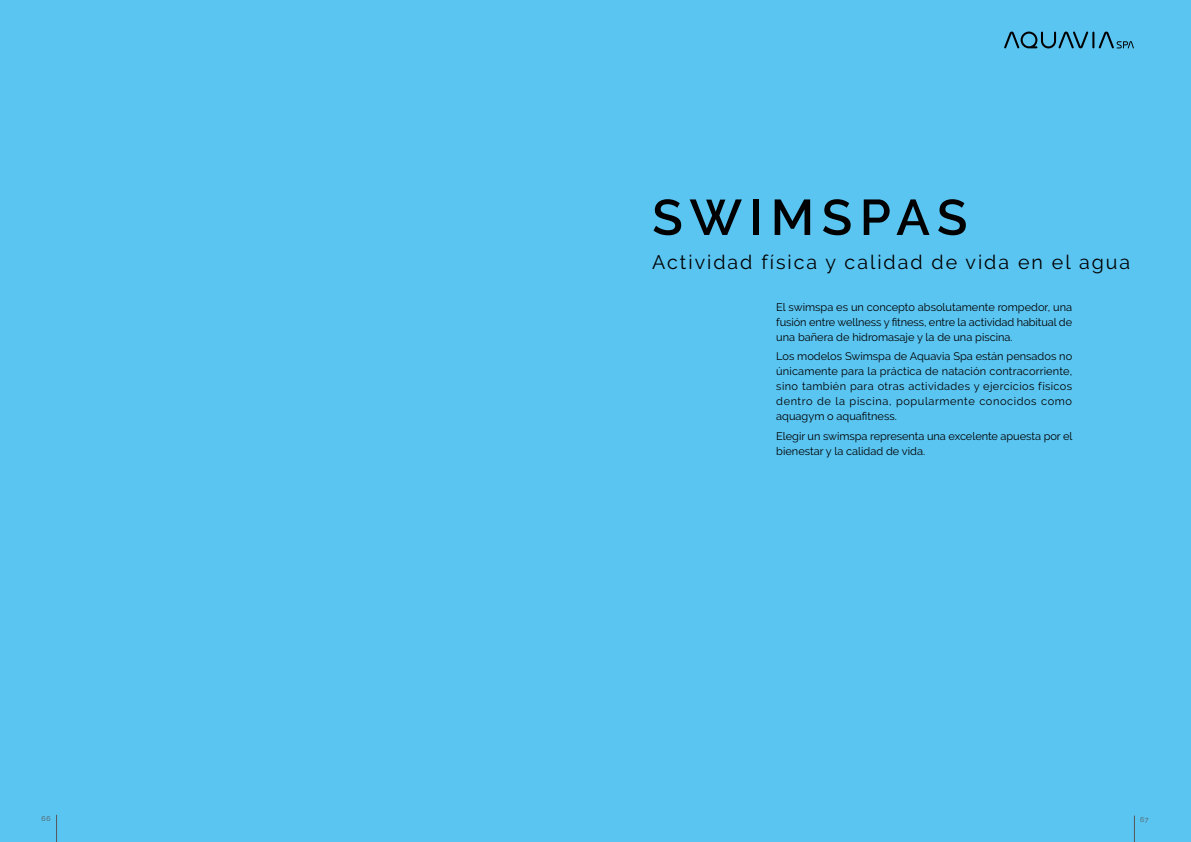
<style>
.page{position:relative;width:1191px;height:842px;background:#fff}
.page>*{position:absolute;margin:0;border:0;box-sizing:border-box;transform-origin:0 0}
.t1{font:600 50px "Raleway";letter-spacing:.15em;color:#000}
.t2{font:19.6px "Raleway";letter-spacing:.1em;color:#000}
.t3{font:11px/15px "Raleway";color:#000;text-align:justify}
.t4{font:7px "Raleway";color:#575756}
</style>
<div class="page">
<div style="left:0;top:0;width:595px;height:842px;background:#5bc5f2"></div>
<div style="left:595px;top:0;width:596px;height:842px;background:#5bc5f2"></div>
<svg style="left:1004px;top:32px;width:129px;height:17px"></svg>
<svg style="left:1134px;top:815px;width:1px;height:27px"></svg>
<svg style="left:56px;top:815px;width:1px;height:27px"></svg>
<p class="t1" style="left:652px;top:189px;width:317px">SWIMSPAS</p>
<p class="t2" style="left:652px;top:250px;width:479px">Actividad física y calidad de vida en el agua</p>
<p class="t3" style="left:776px;top:300px;width:297px">El swimspa es un concepto absolutamente rompedor, una fusión entre wellness y fitness, entre la actividad habitual de una bañera de hidromasaje y la de una piscina.</p>
<p class="t3" style="left:776px;top:349px;width:297px">Los modelos Swimspa de Aquavia Spa están pensados no únicamente para la práctica de natación contracorriente, sino también para otras actividades y ejercicios físicos dentro de la piscina, popularmente conocidos como aquagym o aquafitness.</p>
<p class="t3" style="left:776px;top:428px;width:298px">Elegir un swimspa representa una excelente apuesta por el bienestar y la calidad de vida.</p>
<p class="t4" style="left:41px;top:815px;width:11px">66</p>
<p class="t4" style="left:1140px;top:816px;width:10px">67</p>
</div>
